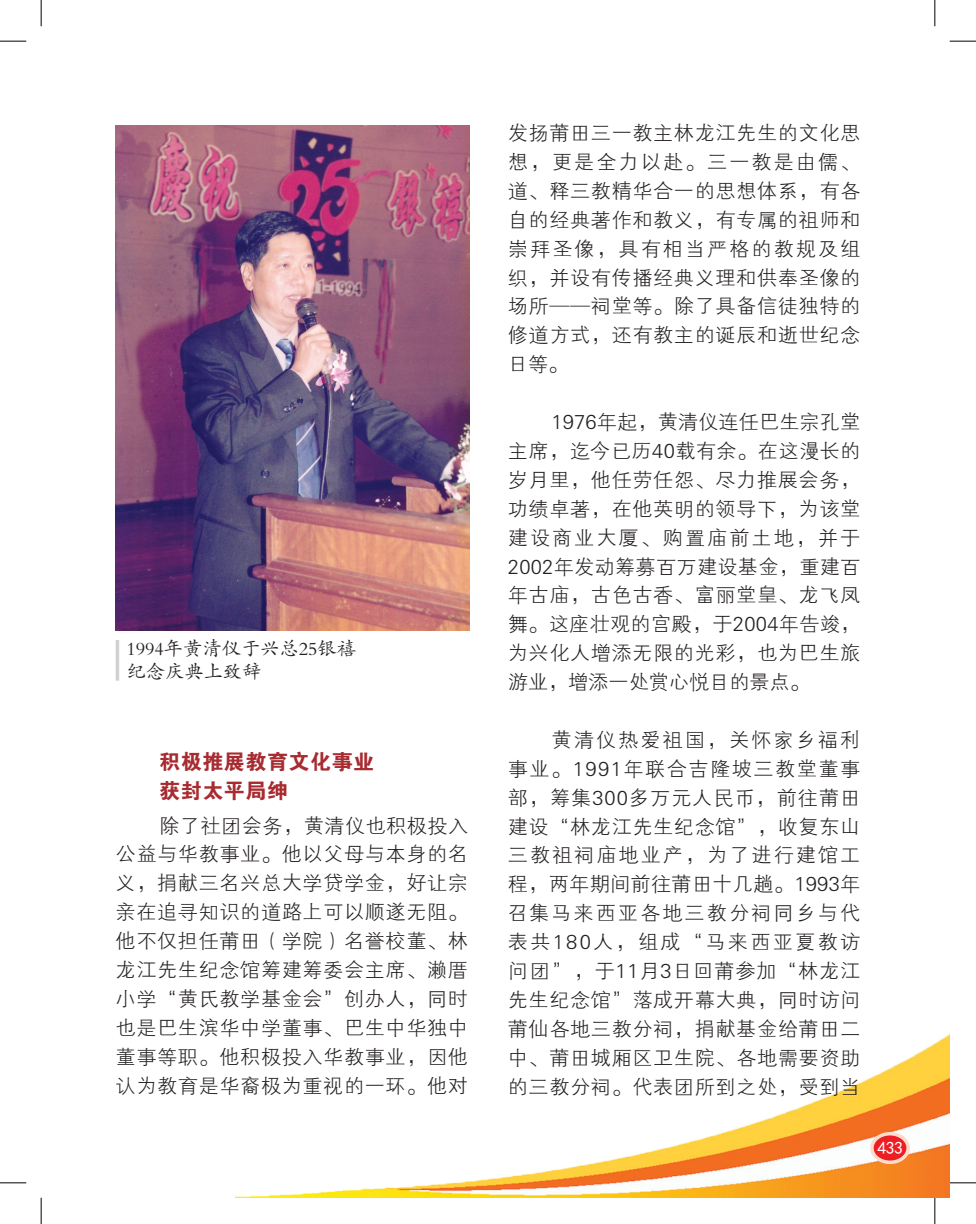
<style>
.page{position:relative;width:976px;height:1224px;background:#fff}
.page>*{position:absolute;margin:0;border:0;box-sizing:border-box;transform-origin:0 0}
.t1{font:21px "FZDHTK GBK1 0";letter-spacing:.025em;color:#a72b30}
.t2{font:20.12px/28.9px "FZXH1 K GBK1 0";letter-spacing:.03em;color:#231f20;text-align:justify}
.t3{font:19.25px/23.1px "FZKTK GBK1 0";color:#231f20}
.t4{font:17.5px "Sim Hei";color:#fff}
</style>
<div class="page">
<img style="left:235px;top:1034px;width:714px;height:163px">
<div style="left:871px;top:1133px;width:36px;height:29px;background:#ee1d23;border-radius:50%"></div>
<div style="left:869px;top:1131px;width:40px;height:32px;border:4px solid #fddcce;border-radius:50%"></div>
<img style="left:116px;top:125px;width:353px;height:506px">
<hr style="left:116px;top:640px;width:3px;height:40px;background:#d1d2d4">
<svg style="left:0;top:41px;width:26px;height:1px"></svg>
<svg style="left:949px;top:41px;width:26px;height:1px"></svg>
<svg style="left:0;top:1182px;width:26px;height:1px"></svg>
<svg style="left:949px;top:1182px;width:26px;height:1px"></svg>
<svg style="left:41px;top:0;width:1px;height:26px"></svg>
<svg style="left:41px;top:1197px;width:1px;height:26px"></svg>
<svg style="left:934px;top:0;width:1px;height:26px"></svg>
<svg style="left:934px;top:1197px;width:1px;height:26px"></svg>
<p class="t3" style="left:127px;top:637px;width:231px">1994年黄清仪于兴总25银禧纪念庆典上致辞</p>
<p class="t1" style="left:159px;top:749px;width:216px">积极推展教育文化事业</p>
<p class="t1" style="left:159px;top:778px;width:130px">获封太平局绅</p>
<p class="t2" style="left:116px;top:811px;width:354px;text-indent:44px">除了社团会务，黄清仪也积极投入公益与华教事业。他以父母与本身的名义，捐献三名兴总大学贷学金，好让宗亲在追寻知识的道路上可以顺遂无阻。他不仅担任莆田（学院）名誉校董、林龙江先生纪念馆筹建筹委会主席、濑厝小学“黄氏教学基金会”创办人，同时也是巴生滨华中学董事、巴生中华独中董事等职。他积极投入华教事业，因他认为教育是华裔极为重视的一环。他对</p>
<p class="t2" style="left:507px;top:119px;width:354px">发扬莆田三一教主林龙江先生的文化思想，更是全力以赴。三一教是由儒、道、释三教精华合一的思想体系，有各自的经典著作和教义，有专属的祖师和崇拜圣像，具有相当严格的教规及组织，并设有传播经典义理和供奉圣像的场所——祠堂等。除了具备信徒独特的修道方式，还有教主的诞辰和逝世纪念日等。</p>
<p class="t2" style="left:507px;top:408px;width:354px;text-indent:44px">1976年起，黄清仪连任巴生宗孔堂主席，迄今已历40载有余。在这漫长的岁月里，他任劳任怨、尽力推展会务，功绩卓著，在他英明的领导下，为该堂建设商业大厦、购置庙前土地，并于2002年发动筹募百万建设基金，重建百年古庙，古色古香、富丽堂皇、龙飞凤舞。这座壮观的宫殿，于2004年告竣，为兴化人增添无限的光彩，也为巴生旅游业，增添一处赏心悦目的景点。</p>
<p class="t2" style="left:507px;top:726px;width:354px;text-indent:44px">黄清仪热爱祖国，关怀家乡福利事业。1991年联合吉隆坡三教堂董事部，筹集300多万元人民币，前往莆田建设“林龙江先生纪念馆”，收复东山三教祖祠庙地业产，为了进行建馆工程，两年期间前往莆田十几趟。1993年召集马来西亚各地三教分祠同乡与代表共180人，组成“马来西亚夏教访问团”，于11月3日回莆参加“林龙江先生纪念馆”落成开幕大典，同时访问莆仙各地三教分祠，捐献基金给莆田二中、莆田城厢区卫生院、各地需要资助的三教分祠。代表团所到之处，受到当</p>
<p class="t4" style="left:877px;top:1139px;width:27px">433</p>
</div>
